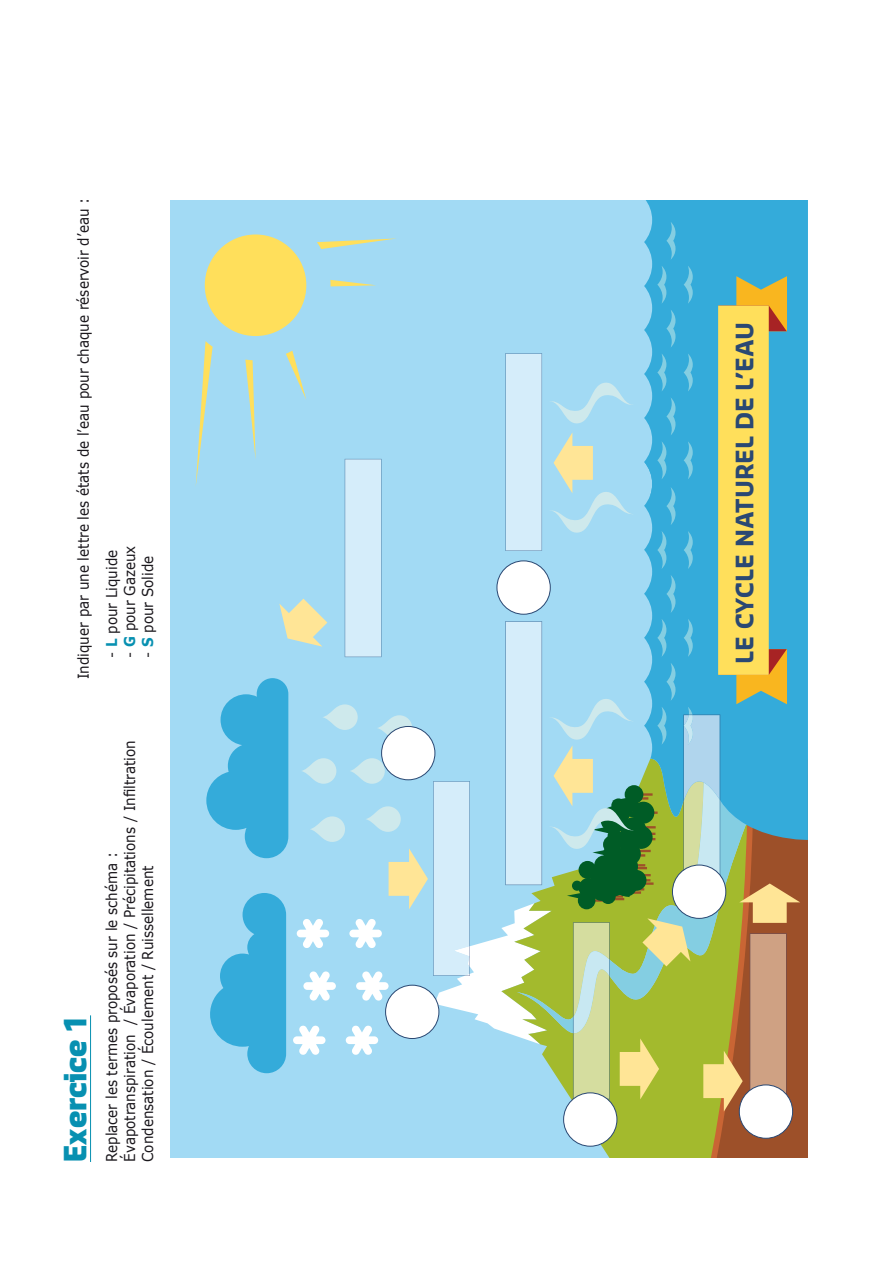
<style>
.page{position:relative;width:893px;height:1263px;background:#fff}
.page>*{position:absolute;margin:0;border:0;box-sizing:border-box;transform-origin:0 0}
.t1{font:900 30px "Sansa Pro";color:#0790b1;scale:.9 1}
.t2{font:700 23.55px "Sansa Pro";color:#2a4873}
.t3{font:15px/18px "Verdana";color:#1a171c;scale:.9 1}
.s1{font-weight:700;color:#0790b1}
</style>
<div class="page">
<div style="left:170px;top:201px;width:638px;height:957px;background:#a2daf4"></div>
<svg style="left:563px;top:1112px;width:130px;height:46px;fill:#a3ba2d"></svg>
<svg style="left:693px;top:841px;width:115px;height:317px"></svg>
<div style="left:800px;top:577px;width:8px;height:264px;background:#34abda"></div>
<div style="left:644px;top:201px;width:164px;height:376px;background:#34abda"></div>
<svg style="left:666px;top:222px;width:9px;height:38px"></svg>
<div style="left:205px;top:234px;width:101px;height:102px;background:#ffdf5b;border-radius:50%"></div>
<svg style="left:317px;top:238px;width:79px;height:11px"></svg>
<div style="left:564px;top:1093px;width:53px;height:53px;background:#fff;border-radius:50%"></div>
<div style="left:563px;top:1092px;width:54px;height:54px;border:1px solid #2a4873;border-radius:50%"></div>
<div style="left:739px;top:1085px;width:54px;height:53px;background:#fff;border-radius:50%"></div>
<svg style="left:196px;top:266px;width:604px;height:846px"></svg>
<hr style="left:90px;top:1015px;width:1px;height:147px;background:#0790b1">
<p class="t3" style="left:74px;top:679px;width:536px;rotate:-90deg">indiquer par une lettre les états de l’eau pour chaque réservoir d’eau :</p>
<p class="t3" style="left:103px;top:658px;width:122px;rotate:-90deg">- <span class="s1">L</span> pour Liquide</p>
<p class="t3" style="left:121px;top:658px;width:126px;rotate:-90deg">- <span class="s1">G</span> pour Gazeux</p>
<p class="t3" style="left:139px;top:658px;width:115px;rotate:-90deg">- <span class="s1">S</span> pour Solide</p>
<h1 class="t1" style="left:55px;top:1162px;width:164px;rotate:-90deg">Exercice 1</h1>
<p class="t3" style="left:103px;top:1162px;width:470px;rotate:-90deg">Replacer les termes proposés sur le schéma :<br>Évapotranspiration / Évaporation / Précipitations / Infiltration condensation / Écoulement / Ruissellement</p>
<h2 class="t2" style="left:729px;top:664px;width:344px;rotate:-90deg">LE CYCLE NATUREL DE L’EAU</h2>
</div>
